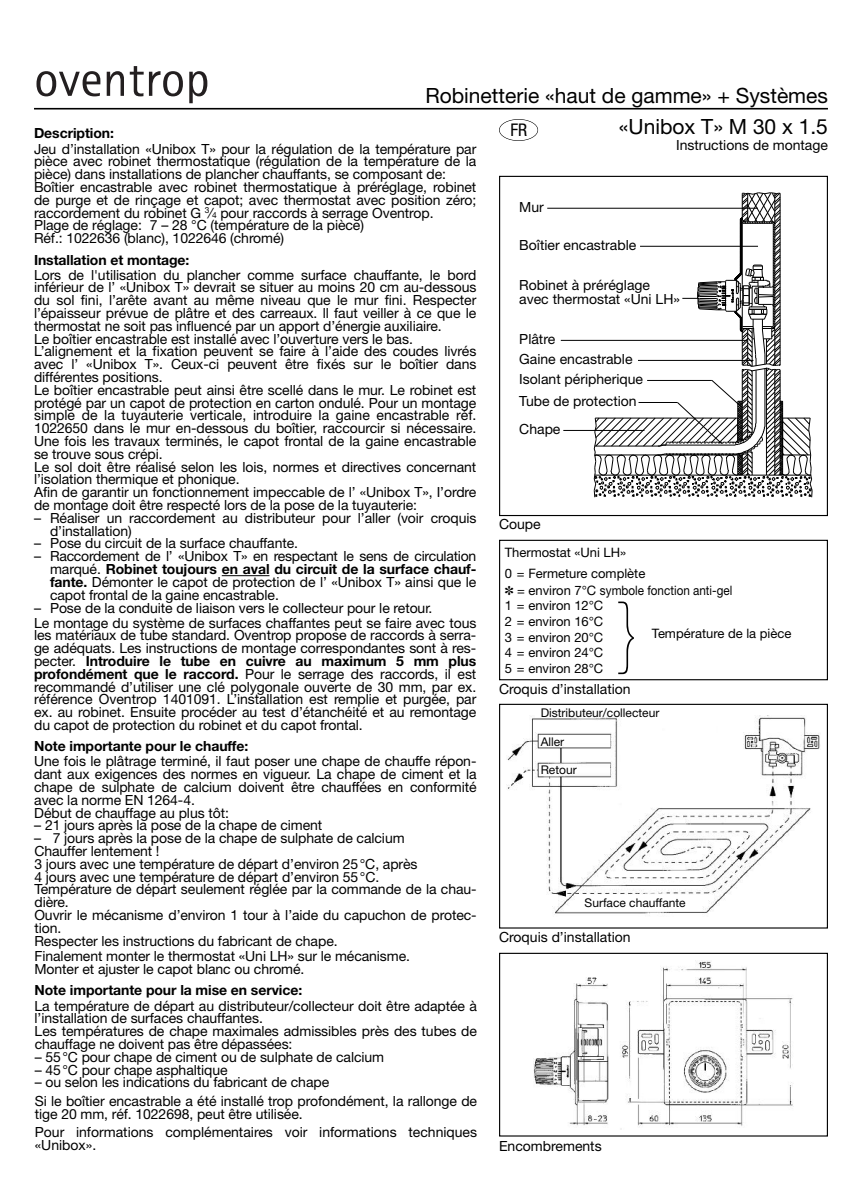
<style>
.page{position:relative;width:862px;height:1191px;background:#fff}
.page>*{position:absolute;margin:0;border:0;box-sizing:border-box;transform-origin:0 0}
.t1{font:200 80px "Helvetica Neue";color:#000}
.t2{font:21px/30.8px "Helvetica Neue";color:#000;text-align:right}
.t3{font:condensed 17.4px "Helvetica Neue";color:#000}
.t4{font:14px/12.8px "Helvetica Neue";letter-spacing:-.005em;color:#000}
.t5{font:700 14px "Helvetica Neue";letter-spacing:-.005em;color:#000}
.t6{font:13px/15.6px "Helvetica Neue";color:#000}
.t7{font:12px "Helvetica Neue";color:#000}
.s1{font-size:8.4px}
.s2{font-weight:700}
.s3{color:#fff}
</style>
<div class="page">
<hr style="left:222px;top:575px;width:47px;height:1px;background:#000">
<img style="left:533px;top:960px;width:260px;height:169px">
<div style="left:499px;top:952px;width:329px;height:184px;border:1px solid #000"></div>
<img style="left:507px;top:716px;width:313px;height:199px">
<div style="left:499px;top:704px;width:329px;height:224px;border:1px solid #000"></div>
<div style="left:499px;top:176px;width:329px;height:340px;border:1px solid #000"></div>
<hr style="left:547px;top:208px;width:211px;height:1px;background:#000">
<hr style="left:561px;top:340px;width:186px;height:1px;background:#000">
<hr style="left:563px;top:430px;width:81px;height:1px;background:#000">
<svg style="left:593px;top:192px;width:220px;height:305px"></svg>
<div style="left:499px;top:540px;width:329px;height:140px;border:1px solid #000"></div>
<div style="left:499px;top:119px;width:39px;height:22px;border:1px solid #000;border-radius:50%"></div>
<hr style="left:34px;top:108px;width:794px;height:1px;background:#000">
<svg style="left:36px;top:66px;width:171px;height:37px"></svg>
<h2 class="t2" style="left:425px;top:82px;width:404px">Robinetterie «haut de gamme» + Systèmes «Unibox T» M 30 x 1.5</h2>
<p class="t4" style="left:676px;top:140px;width:153px">Instructions de montage</p>
<p class="t3" style="left:510px;top:124px;width:18px">FR</p>
<p class="t5" style="left:34px;top:128px;width:81px">Description:</p>
<p class="t4" style="left:34px;top:143px;width:444px">Jeu d’installation «Unibox T» pour la régulation de la température par pièce avec robinet thermostatique (régulation de la température de la pièce) dans installations de plancher chauffants, se composant de:<br>Boîtier encastrable avec robinet thermostatique à préréglage, robinet de purge et de rinçage et capot; avec thermostat avec position zéro; raccordement du robinet G <sup>3</sup>⁄<span class="s1">4</span> pour raccords à serrage Oventrop.<br>Plage de réglage: 7 – 28 °C (température de la pièce)<br>Réf.: 1022636 (blanc), 1022646 (chromé)</p>
<p class="t5" style="left:34px;top:254px;width:157px">Installation et montage:</p>
<p class="t4" style="left:34px;top:269px;width:444px">Lors de l'utilisation du plancher comme surface chauffante, le bord inférieur de l’ «Unibox T» devrait se situer au moins 20 cm au-dessous du sol fini, l’arête avant au même niveau que le mur fini. Respecter l’épaisseur prévue de plâtre et des carreaux. ll faut veiller à ce que le thermostat ne soit pas influencé par un apport d’énergie auxiliaire.<br>Le boîtier encastrable est installé avec l’ouverture vers le bas.<br>L’alignement et la fixation peuvent se faire à l’aide des coudes livrés avec l’ «Unibox T». Ceux-ci peuvent être fixés sur le boîtier dans différentes positions.<br>Le boîtier encastrable peut ainsi être scellé dans le mur. Le robinet est protégé par un capot de protection en carton ondulé. Pour un montage simple de la tuyauterie verticale, introduire la gaine encastrable réf.<br>1022650 dans le mur en-dessous du boîtier, raccourcir si nécessaire.<br>Une fois les travaux terminés, le capot frontal de la gaine encastrable se trouve sous crépi.<br>Le sol doit être réalisé selon les lois, normes et directives concernant l’isolation thermique et phonique.<br>Afin de garantir un fonctionnement impeccable de l’ «Unibox T», I’ordre de montage doit être respecté lors de la pose de la tuyauterie:</p>
<p class="t4" style="left:50px;top:513px;width:428px;text-indent:-16px">– Réaliser un raccordement au distributeur pour l’aller (voir croquis d’installation)</p>
<p class="t4" style="left:34px;top:538px;width:265px">– Pose du circuit de la surface chauffante.</p>
<p class="t4" style="left:50px;top:551px;width:428px;text-align:justify;text-indent:-16px">– Raccordement de l’ «Unibox T» en respectant le sens de circulation marqué. <span class="s2">Robinet toujours en aval du circuit de la surface chauf&shy;fante.</span> Démonter le capot de protection de l’ «Unibox T» ainsi que le capot frontal de la gaine encastrable.</p>
<p class="t4" style="left:34px;top:601px;width:444px;line-height:15px">– Pose de la conduite de liaison vers le collecteur pour le retour.<br>Le montage du système de surfaces chaffantes peut se faire avec tous</p>
<p class="t4" style="left:34px;top:630px;width:444px;text-align:justify">les matériaux de tube standard. Oventrop propose de raccords à serra&shy;ge adéquats. Les instructions de montage correspondantes sont à res&shy;pecter. <span class="s2">Introduire le tube en cuivre au maximum 5 mm plus profondément que le raccord.</span> Pour le serrage des raccords, il est recommandé d’utiliser une clé polygonale ouverte de 30 mm, par ex. référence Oventrop 1401091. L’installation est remplie et purgée, par ex. au robinet. Ensuite procéder au test d’étanchéité et au remontage du capot de protection du robinet et du capot frontal.</p>
<p class="t5" style="left:34px;top:741px;width:216px">Note importante pour le chauffe:</p>
<p class="t4" style="left:34px;top:756px;width:444px">Une fois le plâtrage terminé, il faut poser une chape de chauffe répon&shy;dant aux exigences des normes en vigueur. La chape de ciment et la chape de sulphate de calcium doivent être chauffées en conformité avec la norme EN 1264-4.<br>Début de chauffage au plus tôt:</p>
<p class="t4" style="left:34px;top:820px;width:290px">– 21 jours après la pose de la chape de ciment</p>
<p class="t4" style="left:34px;top:833px;width:444px">– <span class="s3">2</span>7 jours après la pose de la chape de sulphate de calcium<br>Chauffer lentement !<br>3 jours avec une température de départ d’environ 25°C, après<br>4 jours avec une température de départ d’environ 55°C.<br>Température de départ seulement réglée par la commande de la chau&shy;dière.<br>Ouvrir le mécanisme d’environ 1 tour à l’aide du capuchon de protec&shy;tion.<br>Respecter les instructions du fabricant de chape.</p>
<p class="t4" style="left:34px;top:951px;width:377px">Finalement monter le thermostat «Uni LH» sur le mécanisme.<br>Monter et ajuster le capot blanc ou chromé.</p>
<p class="t5" style="left:35px;top:985px;width:269px">Note importante pour la mise en service:</p>
<p class="t4" style="left:35px;top:1000px;width:444px">La température de départ au distributeur/collecteur doit être adaptée à l’installation de surfaces chauffantes.<br>Les températures de chape maximales admissibles près des tubes de chauffage ne doivent pas être dépassées:</p>
<p class="t4" style="left:35px;top:1051px;width:351px">– 55°C pour chape de ciment ou de sulphate de calcium</p>
<p class="t4" style="left:35px;top:1064px;width:194px">– 45°C pour chape asphaltique</p>
<p class="t4" style="left:35px;top:1074px;width:444px;line-height:18.4px">– ou selon les indications du fabricant de chape<br>Si le boîtier encastrable a été installé trop profondément, la rallonge de</p>
<p class="t4" style="left:35px;top:1105px;width:444px;line-height:18.4px">tige 20 mm, réf. 1022698, peut être utilisée.<br>Pour informations complémentaires voir informations techniques</p>
<p class="t4" style="left:35px;top:1139px;width:63px">«Unibox».</p>
<p class="t4" style="left:519px;top:202px;width:26px">Mur</p>
<p class="t4" style="left:519px;top:240px;width:119px">Boîtier encastrable</p>
<p class="t4" style="left:519px;top:279px;width:162px;line-height:14px">Robinet à préréglage avec thermostat «Uni LH»</p>
<p class="t4" style="left:519px;top:334px;width:38px">Plâtre</p>
<p class="t4" style="left:519px;top:351px;width:125px;line-height:19px">Gaine encastrable<br>Isolant péripherique</p>
<p class="t4" style="left:519px;top:395px;width:119px">Tube de protection</p>
<p class="t4" style="left:519px;top:423px;width:43px">Chape</p>
<p class="t4" style="left:499px;top:519px;width:43px">Coupe</p>
<p class="t6" style="left:505px;top:542px;width:142px;line-height:21.2px">Thermostat «Uni LH»<br>0 = Fermeture complète</p>
<p class="t6" style="left:505px;top:583px;width:229px">✽ = environ 7°C symbole fonction anti-gel<br>1 = environ 12°C<br>2 = environ 16°C<br>3 = environ 20°C<br>4 = environ 24°C<br>5 = environ 28°C</p>
<h1 class="t1" style="left:614px;top:585px;width:28px">}</h1>
<p class="t6" style="left:652px;top:626px;width:141px">Température de la pièce</p>
<p class="t4" style="left:499px;top:684px;width:133px">Croquis d’installation</p>
<p class="t7" style="left:541px;top:708px;width:120px">Distributeur/collecteur</p>
<p class="t7" style="left:541px;top:737px;width:25px">Aller</p>
<p class="t7" style="left:541px;top:765px;width:37px">Retour</p>
<p class="t7" style="left:584px;top:899px;width:103px">Surface chauffante</p>
<p class="t4" style="left:499px;top:931px;width:133px">Croquis d’installation</p>
<p class="t4" style="left:499px;top:1141px;width:104px">Encombrements</p>
</div>
